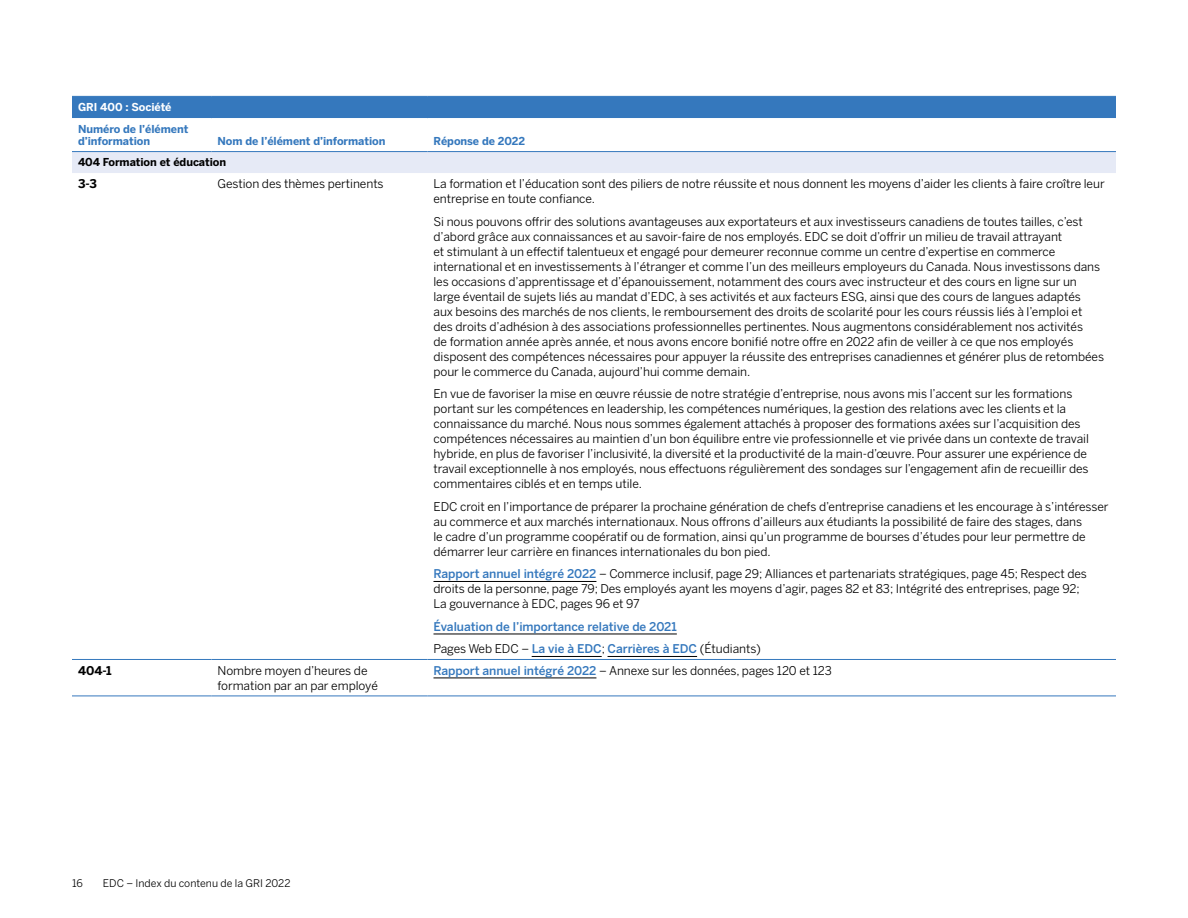
<style>
.page{position:relative;width:1188px;height:918px;background:#fff}
.page>*{position:absolute;margin:0;border:0;box-sizing:border-box;transform-origin:0 0}
.Table_Body{font:12px/15px "Benton Sans";letter-spacing:-.005em;color:#000}
.Table_Body-2{font:500 12px "Benton Sans";letter-spacing:-.005em;color:#3578bd}
.Table_Body-3{font:700 12px "Benton Sans";color:#000}
.table_title{font:700 10.8px/12px "Benton Sans";letter-spacing:-.005em;color:#3578bd}
.table_title-2{font:700 10.8px "Benton Sans";letter-spacing:-.005em;color:#000}
.table_title-3{font:700 10.8px "Benton Sans";letter-spacing:-.005em;color:#fff}
.t1{font:10.5px "Benton Sans";color:#000}
.s1{font-weight:500;color:#3578bd}
</style>
<div class="page">
<svg style="left:72px;top:97px;width:1044px;height:76px"></svg>
<hr style="left:72px;top:96px;width:140px;height:1px;background:#3578bd">
<hr style="left:212px;top:96px;width:216px;height:1px;background:#3578bd">
<hr style="left:428px;top:96px;width:688px;height:1px;background:#3578bd">
<hr style="left:72px;top:118px;width:140px;height:1px;background:#fff">
<hr style="left:212px;top:118px;width:216px;height:1px;background:#fff">
<hr style="left:428px;top:118px;width:688px;height:1px;background:#fff">
<hr style="left:72px;top:151px;width:140px;height:1px;background:#3578bd">
<hr style="left:212px;top:151px;width:216px;height:1px;background:#3578bd">
<hr style="left:428px;top:151px;width:688px;height:1px;background:#3578bd">
<hr style="left:72px;top:659px;width:140px;height:1px;background:#3578bd">
<hr style="left:212px;top:659px;width:216px;height:1px;background:#3578bd">
<hr style="left:428px;top:659px;width:688px;height:1px;background:#3578bd">
<hr style="left:72px;top:696px;width:140px;height:1px;background:#3578bd">
<hr style="left:212px;top:696px;width:216px;height:1px;background:#3578bd">
<hr style="left:428px;top:696px;width:688px;height:1px;background:#3578bd">
<hr style="left:434px;top:581px;width:162px;height:1px;background:#000">
<hr style="left:434px;top:634px;width:243px;height:1px;background:#000">
<hr style="left:532px;top:656px;width:70px;height:1px;background:#000">
<hr style="left:608px;top:656px;width:89px;height:1px;background:#000">
<hr style="left:434px;top:678px;width:162px;height:1px;background:#000">
<p class="table_title-3" style="left:78px;top:101px;width:95px">GRI 400 : Société</p>
<p class="table_title" style="left:78px;top:123px;width:112px">Numéro de l’élément d’information</p>
<p class="table_title" style="left:218px;top:135px;width:170px">Nom de l’élément d’information</p>
<p class="table_title" style="left:434px;top:135px;width:93px">Réponse de 2022</p>
<p class="table_title-2" style="left:78px;top:156px;width:150px">404 Formation et éducation</p>
<p class="Table_Body-3" style="left:78px;top:177px;width:20px">3-3</p>
<p class="Table_Body" style="left:218px;top:176px;width:168px">Gestion des thèmes pertinents</p>
<p class="Table_Body" style="left:434px;top:176px;width:673px">La formation et l’éducation sont des piliers de notre réussite et nous donnent les moyens d’aider les clients à faire croître leur entreprise en toute confiance.</p>
<p class="Table_Body" style="left:434px;top:214px;width:672px">Si nous pouvons offrir des solutions avantageuses aux exportateurs et aux investisseurs canadiens de toutes tailles, c’est d’abord grâce aux connaissances et au savoir-faire de nos employés. EDC se doit d’offrir un milieu de travail attrayant<br>et stimulant à un effectif talentueux et engagé pour demeurer reconnue comme un centre d’expertise en commerce international et en investissements à l’étranger et comme l’un des meilleurs employeurs du Canada. Nous investissons dans les occasions d’apprentissage et d’épanouissement, notamment des cours avec instructeur et des cours en ligne sur un large éventail de sujets liés au mandat d’EDC, à ses activités et aux facteurs ESG, ainsi que des cours de langues adaptés<br>aux besoins des marchés de nos clients, le remboursement des droits de scolarité pour les cours réussis liés à l’emploi et des droits d’adhésion à des associations professionnelles pertinentes. Nous augmentons considérablement nos activités<br>de formation année après année, et nous avons encore bonifié notre offre en 2022 afin de veiller à ce que nos employés disposent des compétences nécessaires pour appuyer la réussite des entreprises canadiennes et générer plus de retombées pour le commerce du Canada, aujourd’hui comme demain.</p>
<p class="Table_Body" style="left:434px;top:386px;width:657px">En vue de favoriser la mise en œuvre réussie de notre stratégie d’entreprise, nous avons mis l’accent sur les formations portant sur les compétences en leadership, les compétences numériques, la gestion des relations avec les clients et la connaissance du marché. Nous nous sommes également attachés à proposer des formations axées sur l’acquisition des compétences nécessaires au maintien d’un bon équilibre entre vie professionnelle et vie privée dans un contexte de travail hybride, en plus de favoriser l’inclusivité, la diversité et la productivité de la main-d’œuvre. Pour assurer une expérience de travail exceptionnelle à nos employés, nous effectuons régulièrement des sondages sur l’engagement afin de recueillir des commentaires ciblés et en temps utile.</p>
<p class="Table_Body" style="left:434px;top:499px;width:677px">EDC croit en l’importance de préparer la prochaine génération de chefs d’entreprise canadiens et les encourage à s’intéresser au commerce et aux marchés internationaux. Nous offrons d’ailleurs aux étudiants la possibilité de faire des stages, dans<br>le cadre d’un programme coopératif ou de formation, ainsi qu’un programme de bourses d’études pour leur permettre de démarrer leur carrière en finances internationales du bon pied.</p>
<p class="Table_Body" style="left:434px;top:566px;width:655px"><span class="s1">Rapport annuel intégré 2022</span> – Commerce inclusif, page 29; Alliances et partenariats stratégiques, page 45; Respect des droits de la personne, page 79; Des employés ayant les moyens d’agir, pages 82 et 83; Intégrité des entreprises, page 92;<br>La gouvernance à EDC, pages 96 et 97</p>
<p class="Table_Body-2" style="left:434px;top:619px;width:245px">Évaluation de l’importance relative de 2021</p>
<p class="Table_Body" style="left:434px;top:641px;width:329px">Pages Web EDC – <span class="s1">La vie à EDC</span>; <span class="s1">Carrières à EDC</span> (Étudiants)</p>
<p class="Table_Body-3" style="left:78px;top:663px;width:35px">404-1</p>
<p class="Table_Body" style="left:218px;top:663px;width:162px">Nombre moyen d’heures de formation par an par employé</p>
<p class="Table_Body" style="left:434px;top:663px;width:400px"><span class="s1">Rapport annuel intégré 2022</span> – Annexe sur les données, pages 120 et 123</p>
<p class="t1" style="left:72px;top:877px;width:12px">16</p>
<p class="t1" style="left:103px;top:877px;width:189px">EDC – Index du contenu de la GRI 2022</p>
</div>
